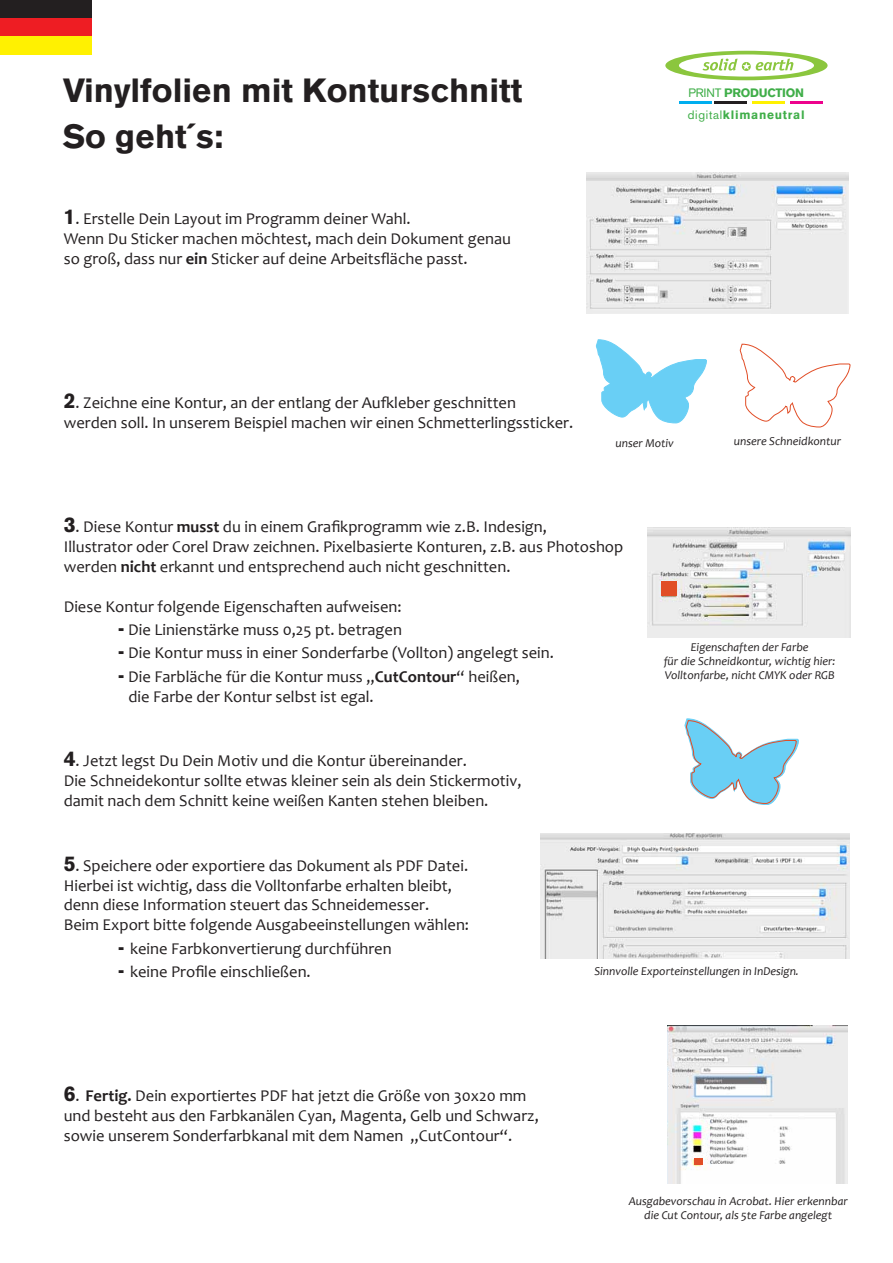
<style>
.page{position:relative;width:893px;height:1263px;background:#fff}
.page>*{position:absolute;margin:0;border:0;box-sizing:border-box;transform-origin:0 0}
.t1{font:900 33px/46.5px "Akzidenz Grotesk";color:#231f20}
.t2{font:16.5px/19.8px "Candara";color:#231f20}
.t3{font:italic 12px/14.4px "Candara";color:#231f20;text-align:center}
.t4{font:900 12px/21.3px "Akzidenz Grotesk";letter-spacing:.06em;color:#40ae49}
.s1{font-weight:400}
.s2{font-family:"Akzidenz Grotesk";font-weight:900;font-size:21px}
.s3{font-weight:700}
.s4{font-family:"Akzidenz Grotesk";font-weight:900;font-size:19.5px}
</style>
<div class="page">
<svg style="left:596px;top:339px;width:111px;height:84px"></svg>
<svg style="left:685px;top:718px;width:114px;height:87px"></svg>
<img style="left:647px;top:528px;width:203px;height:110px">
<img style="left:587px;top:173px;width:262px;height:141px">
<img style="left:541px;top:833px;width:308px;height:125px">
<img style="left:668px;top:1026px;width:180px;height:157px">
<hr style="left:790px;top:102px;width:32px;height:2px;background:#ed028c">
<hr style="left:679px;top:102px;width:32px;height:2px;background:#00aeef">
<hr style="left:752px;top:102px;width:33px;height:2px;background:#fff101">
<hr style="left:715px;top:102px;width:32px;height:2px;background:#231f20">
<svg style="left:665px;top:51px;width:163px;height:29px"></svg>
<svg style="left:739px;top:343px;width:112px;height:85px"></svg>
<div style="left:662px;top:582px;width:15px;height:14px;background:#e14d26"></div>
<div style="left:694px;top:1159px;width:9px;height:6px;background:#e14d26"></div>
<div style="left:0;top:0;width:91px;height:18px;background:#231f20"></div>
<div style="left:0;top:18px;width:91px;height:19px;background:#ee1d23"></div>
<div style="left:0;top:36px;width:91px;height:19px;background:#fff101"></div>
<h1 class="t1" style="left:63px;top:67px;width:461px">Vinylfolien mit Konturschnitt<br>So geht´s:</h1>
<p class="t4" style="left:688px;top:82px;width:118px"><span class="s1">PRINT</span> PRODUCTION <span class="s1">digital</span>klimaneutral</p>
<p class="t2" style="left:64px;top:209px;width:449px"><span class="s2">1</span>. Erstelle Dein Layout im Programm deiner Wahl.<br>Wenn Du Sticker machen möchtest, mach dein Dokument genau so groß, dass nur <span class="s3">ein</span> Sticker auf deine Arbeitsfläche passt.</p>
<p class="t2" style="left:64px;top:393px;width:511px"><span class="s2">2</span>. Zeichne eine Kontur, an der entlang der Aufkleber geschnitten werden soll. In unserem Beispiel machen wir einen Schmetterlingssticker.</p>
<p class="t3" style="left:616px;top:435px;width:60px">unser Motiv</p>
<p class="t3" style="left:734px;top:434px;width:109px">unsere Schneidkontur</p>
<p class="t2" style="left:64px;top:517px;width:561px"><span class="s2">3</span>. Diese Kontur <span class="s3">musst</span> du in einem Grafikprogramm wie z.B. Indesign,<br>Illustrator oder Corel Draw zeichnen. Pixelbasierte Konturen, z.B. aus Photoshop werden <span class="s3">nicht</span> erkannt und entsprechend auch nicht geschnitten.</p>
<p class="t2" style="left:64px;top:596px;width:339px">Diese Kontur folgende Eigenschaften aufweisen:</p>
<p class="t2" style="left:118px;top:619px;width:286px"><span class="s4">-</span> Die Linienstärke muss 0,25 pt. betragen</p>
<p class="t2" style="left:118px;top:643px;width:438px"><span class="s4">-</span> Die Kontur muss in einer Sonderfarbe (Vollton) angelegt sein.</p>
<p class="t2" style="left:129px;top:666px;width:393px;text-indent:-11px"><span class="s4">-</span> Die Farbläche für die Kontur muss „<span class="s3">CutContour</span>“ heißen, die Farbe der Kontur selbst ist egal.</p>
<p class="t2" style="left:64px;top:751px;width:459px"><span class="s2">4</span>. Jetzt legst Du Dein Motiv und die Kontur übereinander.<br>Die Schneidekontur sollte etwas kleiner sein als dein Stickermotiv, damit nach dem Schnitt keine weißen Kanten stehen bleiben.</p>
<p class="t3" style="left:664px;top:639px;width:173px">Eigenschaften der Farbe<br>für die Schneidkontur, wichtig hier:<br>Volltonfarbe, nicht CMYK oder RGB</p>
<p class="t2" style="left:64px;top:855px;width:407px"><span class="s2">5</span>. Speichere oder exportiere das Dokument als PDF Datei.<br>Hierbei ist wichtig, dass die Volltonfarbe erhalten bleibt, denn diese Information steuert das Schneidemesser.<br>Beim Export bitte folgende Ausgabeeinstellungen wählen:</p>
<p class="t2" style="left:118px;top:938px;width:275px"><span class="s4">-</span> keine Farbkonvertierung durchführen</p>
<p class="t2" style="left:118px;top:961px;width:194px"><span class="s4">-</span> keine Profile einschließen.</p>
<p class="t2" style="left:64px;top:1086px;width:477px"><span class="s2">6</span>. <span class="s3">Fertig.</span> Dein exportiertes PDF hat jetzt die Größe von 30x20 mm und besteht aus den Farbkanälen Cyan, Magenta, Gelb und Schwarz, sowie unserem Sonderfarbkanal mit dem Namen „CutContour“.</p>
<p class="t3" style="left:594px;top:963px;width:206px">Sinnvolle Exporteinstellungen in InDesign.</p>
<p class="t3" style="left:629px;top:1193px;width:221px">Ausgabevorschau in Acrobat. Hier erkennbar die Cut Contour, als 5te Farbe angelegt</p>
</div>
